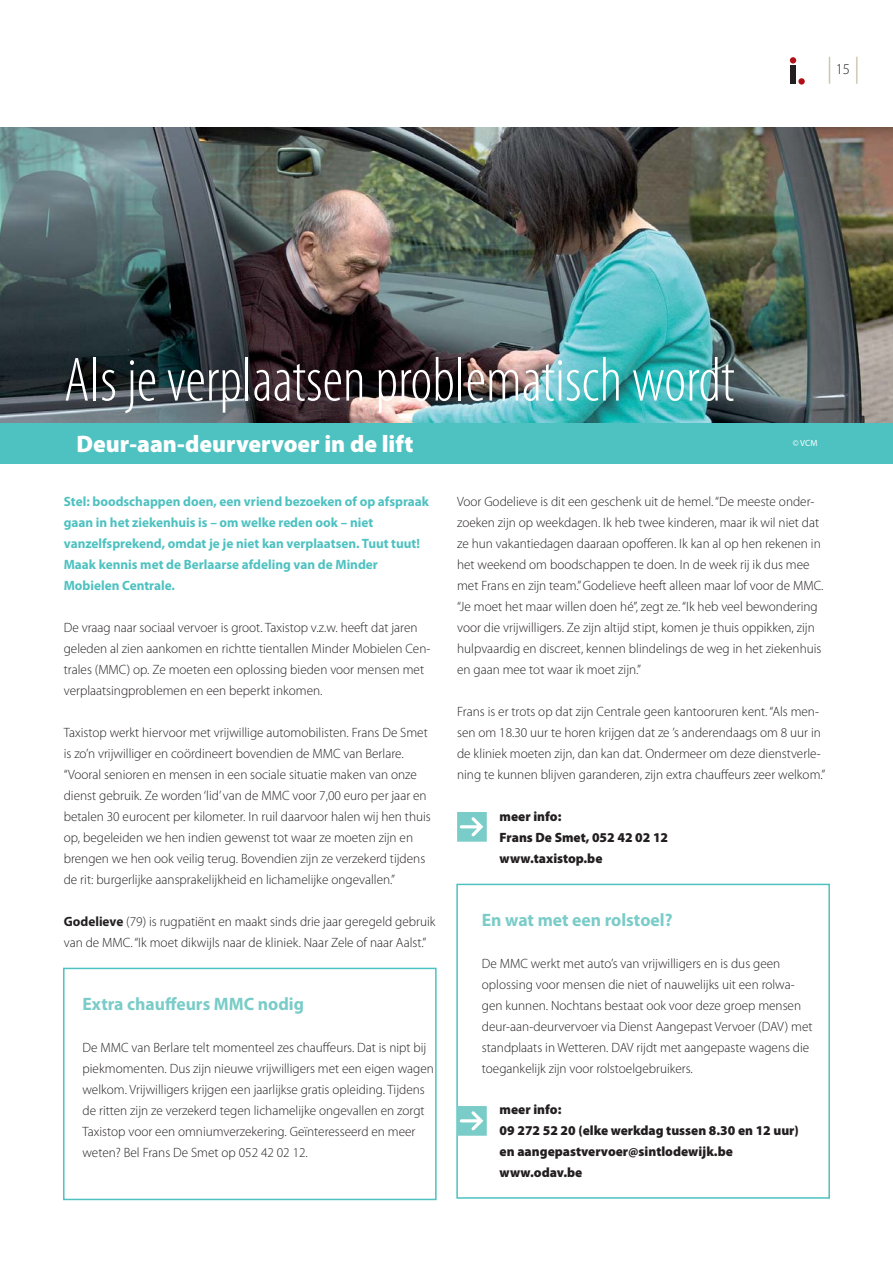
<style>
.page{position:relative;width:893px;height:1263px;background:#fff}
.page>*{position:absolute;margin:0;border:0;box-sizing:border-box;transform-origin:0 0}
.t1{font:300 condensed 63px "Myriad Pro";color:#fff}
.t2{font:300 27px "Myriad Pro";color:#c3baa1}
.t3{font:900 24px "Myriad Pro";color:#fff}
.t4{font:700 18px "Myriad Pro";color:#7accc8}
.t5{font:300 13.5px/21px "Myriad Pro";color:#231f20}
.t6{font:700 13.5px/21px "Myriad Pro";color:#4ec1c1}
.t7{font:900 13.5px/21px "Myriad Pro";color:#231f20}
.t8{font:9px "Myriad Pro";color:#fff}
.s1{font-size:15px;color:#231f20}
.s2{font-weight:700}
</style>
<div class="page">
<div style="left:790px;top:66px;width:6px;height:18px;background:#231f20"></div>
<div style="left:790px;top:57px;width:6px;height:7px;background:#b01016;border-radius:50%"></div>
<svg style="left:798px;top:78px;width:7px;height:7px"></svg>
<img style="left:0;top:128px;width:893px;height:295px">
<div style="left:456px;top:884px;width:374px;height:315px;border:2px solid #4ec1c1"></div>
<div style="left:63px;top:968px;width:374px;height:232px;border:2px solid #4ec1c1"></div>
<div style="left:0;top:423px;width:893px;height:41px;background:#4ec1c1"></div>
<svg style="left:457px;top:812px;width:30px;height:30px"></svg>
<svg style="left:457px;top:1106px;width:30px;height:30px"></svg>
<h2 class="t2" style="left:827px;top:58px;width:35px">|<span class="s1">15</span>|</h2>
<h1 class="t1" style="left:64px;top:356px;width:672px">Als je verplaatsen problematisch wordt</h1>
<h3 class="t3" style="left:76px;top:435px;width:338px">Deur-aan-deurvervoer in de lift</h3>
<p class="t8" style="left:793px;top:440px;width:26px">© VCM</p>
<p class="t6" style="left:64px;top:492px;width:367px">Stel: boodschappen doen, een vriend bezoeken of op afspraak gaan in het ziekenhuis is – om welke reden ook – niet vanzelfsprekend, omdat je je niet kan verplaatsen. Tuut tuut!<br>Maak kennis met de Berlaarse afdeling van de Minder Mobielen Centrale.</p>
<p class="t5" style="left:64px;top:618px;width:368px">De vraag naar sociaal vervoer is groot. Taxistop v.z.w. heeft dat jaren geleden al zien aankomen en richtte tientallen Minder Mobielen Cen&shy;trales (MMC) op. Ze moeten een oplossing bieden voor mensen met verplaatsingproblemen en een beperkt inkomen.</p>
<p class="t5" style="left:64px;top:723px;width:369px">Taxistop werkt hiervoor met vrijwillige automobilisten. Frans De Smet is zo’n vrijwilliger en coördineert bovendien de MMC van Berlare. “Vooral senioren en mensen in een sociale situatie maken van onze dienst gebruik. Ze worden ‘lid’ van de MMC voor 7,00 euro per jaar en betalen 30 eurocent per kilometer. In ruil daarvoor halen wij hen thuis op, begeleiden we hen indien gewenst tot waar ze moeten zijn en brengen we hen ook veilig terug. Bovendien zijn ze verzekerd tijdens de rit: burgerlijke aansprakelijkheid en lichamelijke ongevallen.”</p>
<p class="t5" style="left:64px;top:912px;width:373px"><span class="s2">Godelieve</span> (79) is rugpatiënt en maakt sinds drie jaar geregeld gebruik van de MMC. “Ik moet dikwijls naar de kliniek. Naar Zele of naar Aalst.”</p>
<h3 class="t4" style="left:83px;top:997px;width:223px">Extra chauffeurs MMC nodig</h3>
<p class="t5" style="left:83px;top:1038px;width:353px">De MMC van Berlare telt momenteel zes chauffeurs. Dat is nipt bij piekmomenten. Dus zijn nieuwe vrijwilligers met een eigen wagen welkom. Vrijwilligers krijgen een jaarlijkse gratis opleiding. Tijdens de ritten zijn ze verzekerd tegen lichamelijke ongevallen en zorgt Taxistop voor een omniumverzekering. Geïnteresseerd en meer weten? Bel Frans De Smet op 052 42 02 12.</p>
<p class="t5" style="left:457px;top:492px;width:368px">Voor Godelieve is dit een geschenk uit de hemel. “De meeste onder&shy;zoeken zijn op weekdagen. Ik heb twee kinderen, maar ik wil niet dat ze hun vakantiedagen daaraan opofferen. Ik kan al op hen rekenen in het weekend om boodschappen te doen. In de week rij ik dus mee met Frans en zijn team.” Godelieve heeft alleen maar lof voor de MMC. “Je moet het maar willen doen hé”, zegt ze. “Ik heb veel bewondering voor die vrijwilligers. Ze zijn altijd stipt, komen je thuis oppikken, zijn hulpvaardig en discreet, kennen blindelings de weg in het ziekenhuis en gaan mee tot waar ik moet zijn.”</p>
<p class="t5" style="left:457px;top:702px;width:370px">Frans is er trots op dat zijn Centrale geen kantooruren kent. “Als men&shy;sen om 18.30 uur te horen krijgen dat ze ’s anderendaags om 8 uur in de kliniek moeten zijn, dan kan dat. Ondermeer om deze dienstverle&shy;ning te kunnen blijven garanderen, zijn extra chauffeurs zeer welkom.”</p>
<p class="t7" style="left:500px;top:807px;width:170px">meer info:<br>Frans De Smet, 052 42 02 12 www.taxistop.be</p>
<h3 class="t4" style="left:482px;top:913px;width:192px">En wat met een rolstoel?</h3>
<p class="t5" style="left:482px;top:954px;width:332px">De MMC werkt met auto’s van vrijwilligers en is dus geen oplossing voor mensen die niet of nauwelijks uit een rolwa&shy;gen kunnen. Nochtans bestaat ook voor deze groep mensen deur-aan-deurvervoer via Dienst Aangepast Vervoer (DAV) met standplaats in Wetteren. DAV rijdt met aangepaste wagens die toegankelijk zijn voor rolstoelgebruikers.</p>
<p class="t7" style="left:500px;top:1100px;width:301px">meer info:<br>09 272 52 20 (elke werkdag tussen 8.30 en 12 uur) en aangepastvervoer@sintlodewijk.be www.odav.be</p>
</div>
